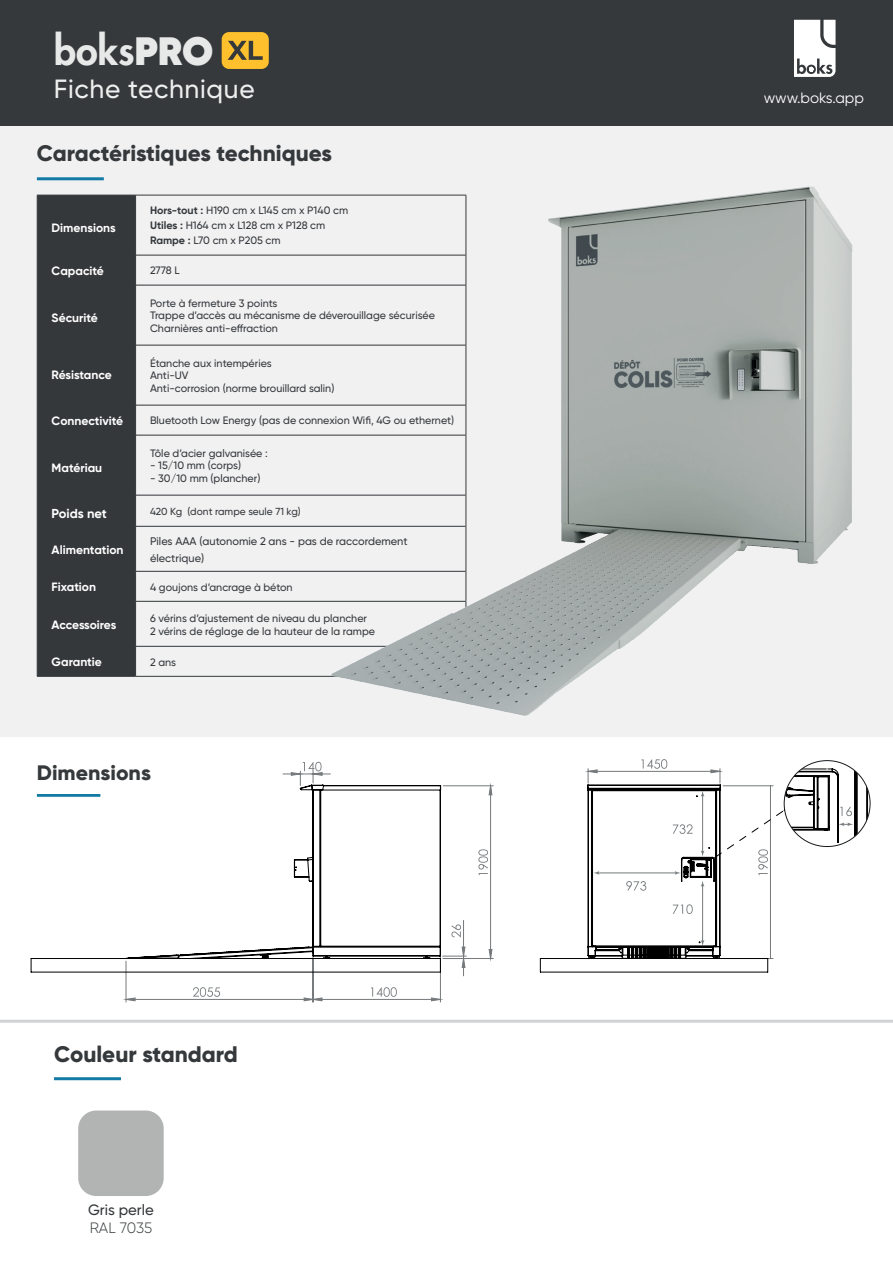
<style>
.page{position:relative;width:893px;height:1263px;background:#fff}
.page>*{position:absolute;margin:0;border:0;box-sizing:border-box;transform-origin:0 0}
.t1{font:800 39.45px "Futura Std";color:#e7e9e8}
.t2{font:500 26.4px "Gilroy";letter-spacing:.025em;color:#edefee}
.t3{font:800 22.5px "Gilroy";color:#35393b}
.t4{font:800 20.85px "Gilroy";color:#35393b}
.t5{font:15px "Gilroy";color:#fff}
.t6{font:500 15px "Gilroy";color:#35393b}
.t7{font:300 15px "Gilroy";letter-spacing:-.005em;color:#35393b}
.t8{font:700 12.9px "Gilroy";color:#fff}
.t9{font:700 12.15px "Gilroy";color:#fff}
.t10{font:500 10.95px/17.2px "Gilroy";color:#35383b}
.t11{font:500 10.8px/12.9px "Gilroy";color:#35383b}
.t12{font:500 10.2px "Gilroy";color:#35383b}
.s1{font-family:"Gilroy"}
.s2{font-weight:700}
</style>
<div class="page">
<div style="left:0;top:99px;width:893px;height:637px;background:#f1f1f2"></div>
<div style="left:0;top:0;width:893px;height:126px;background:#35393b"></div>
<hr style="left:37px;top:177px;width:67px;height:3px;background:#127aa5">
<div style="left:38px;top:196px;width:97px;height:480px;background:#35383b"></div>
<hr style="left:37px;top:195px;width:1px;height:60px;background:#35393b">
<hr style="left:37px;top:195px;width:99px;height:1px;background:#35393b">
<hr style="left:135px;top:195px;width:1px;height:60px;background:#35393b">
<hr style="left:136px;top:195px;width:330px;height:1px;background:#35383b">
<hr style="left:37px;top:255px;width:1px;height:30px;background:#35393b">
<hr style="left:135px;top:255px;width:1px;height:30px;background:#35393b">
<hr style="left:136px;top:255px;width:330px;height:1px;background:#35383b">
<hr style="left:37px;top:285px;width:1px;height:60px;background:#35393b">
<hr style="left:135px;top:285px;width:1px;height:60px;background:#35393b">
<hr style="left:136px;top:285px;width:330px;height:1px;background:#35383b">
<hr style="left:37px;top:345px;width:1px;height:60px;background:#35393b">
<hr style="left:135px;top:345px;width:1px;height:60px;background:#35393b">
<hr style="left:136px;top:345px;width:330px;height:1px;background:#35383b">
<hr style="left:37px;top:405px;width:1px;height:30px;background:#35393b">
<hr style="left:135px;top:405px;width:1px;height:30px;background:#35393b">
<hr style="left:136px;top:405px;width:330px;height:1px;background:#35383b">
<hr style="left:37px;top:435px;width:1px;height:60px;background:#35393b">
<hr style="left:37px;top:495px;width:1px;height:31px;background:#35393b">
<hr style="left:135px;top:435px;width:1px;height:60px;background:#35393b">
<hr style="left:135px;top:495px;width:1px;height:31px;background:#35393b">
<hr style="left:136px;top:435px;width:330px;height:1px;background:#35383b">
<hr style="left:37px;top:526px;width:1px;height:45px;background:#35393b">
<hr style="left:135px;top:526px;width:1px;height:45px;background:#35393b">
<hr style="left:136px;top:495px;width:330px;height:1px;background:#35383b">
<hr style="left:136px;top:526px;width:330px;height:1px;background:#35383b">
<hr style="left:37px;top:571px;width:1px;height:30px;background:#35393b">
<hr style="left:135px;top:571px;width:1px;height:30px;background:#35393b">
<hr style="left:136px;top:571px;width:330px;height:1px;background:#35383b">
<hr style="left:37px;top:601px;width:1px;height:45px;background:#35393b">
<hr style="left:135px;top:601px;width:1px;height:45px;background:#35393b">
<hr style="left:136px;top:601px;width:330px;height:1px;background:#35393b">
<hr style="left:37px;top:646px;width:1px;height:30px;background:#35393b">
<hr style="left:37px;top:676px;width:99px;height:1px;background:#35393b">
<hr style="left:135px;top:646px;width:1px;height:30px;background:#35393b">
<hr style="left:136px;top:646px;width:330px;height:1px;background:#35393b">
<hr style="left:136px;top:676px;width:330px;height:1px;background:#35393b">
<hr style="left:0;top:1020px;width:893px;height:3px;background:#d1d2d4">
<img style="left:285px;top:186px;width:608px;height:551px">
<hr style="left:126px;top:961px;width:1px;height:41px;background:#75797b">
<hr style="left:313px;top:949px;width:1px;height:53px;background:#75797b">
<hr style="left:440px;top:949px;width:1px;height:53px;background:#75797b">
<hr style="left:770px;top:786px;width:1px;height:172px;background:#75797b">
<hr style="left:723px;top:958px;width:50px;height:1px;background:#75797b">
<svg style="left:126px;top:987px;width:314px;height:14px"></svg>
<svg style="left:283px;top:762px;width:47px;height:22px"></svg>
<svg style="left:30px;top:784px;width:738px;height:189px"></svg>
<hr style="left:702px;top:885px;width:1px;height:57px;background:#75797b">
<svg style="left:701px;top:881px;width:3px;height:6px"></svg>
<svg style="left:701px;top:940px;width:3px;height:6px"></svg>
<svg style="left:673px;top:904px;width:20px;height:10px"></svg>
<svg style="left:626px;top:881px;width:20px;height:10px"></svg>
<svg style="left:588px;top:759px;width:280px;height:116px"></svg>
<hr style="left:54px;top:1077px;width:67px;height:3px;background:#127aa5">
<div style="left:78px;top:1110px;width:86px;height:86px;background:#b2b4b3;border-radius:18px"></div>
<div style="left:222px;top:32px;width:47px;height:37px;background:#fec12d;border-radius:7px"></div>
<svg style="left:228px;top:41px;width:35px;height:19px"></svg>
<svg style="left:794px;top:20px;width:41px;height:57px;background:#e1e1e2"></svg>
<h1 class="t1" style="left:54px;top:25px;width:161px">boks<span class="s1">PRO</span></h1>
<h2 class="t2" style="left:54px;top:73px;width:203px">Fiche technique</h2>
<h3 class="t3" style="left:37px;top:139px;width:297px">Caractéristiques techniques</h3>
<p class="t9" style="left:52px;top:220px;width:66px">Dimensions</p>
<p class="t11" style="left:150px;top:203px;width:200px;line-height:15px"><span class="s2">Hors-tout :</span> H190 cm x L145 cm x P140 cm<br><span class="s2">Utiles :</span> H164 cm x L128 cm x P128 cm<br><span class="s2">Rampe :</span> L70 cm x P205 cm</p>
<p class="t9" style="left:52px;top:263px;width:54px">Capacité</p>
<p class="t11" style="left:150px;top:264px;width:31px">2778 L</p>
<p class="t9" style="left:52px;top:310px;width:48px">Sécurité</p>
<p class="t11" style="left:150px;top:296px;width:286px">Porte à fermeture 3 points<br>Trappe d’accès au mécanisme de déverouillage sécurisée<br>Charnières anti-effraction</p>
<p class="t9" style="left:52px;top:368px;width:62px">Résistance</p>
<p class="t11" style="left:150px;top:356px;width:186px">Étanche aux intempéries<br>Anti-UV<br>Anti-corrosion (norme brouillard salin)</p>
<p class="t9" style="left:52px;top:413px;width:73px">Connectivité</p>
<p class="t11" style="left:150px;top:414px;width:306px">Bluetooth Low Energy (pas de connexion Wifi, 4G ou ethernet)</p>
<p class="t9" style="left:52px;top:460px;width:52px">Matériau</p>
<p class="t11" style="left:150px;top:446px;width:119px">Tôle d’acier galvanisée :</p>
<p class="t11" style="left:150px;top:459px;width:93px">- 15/10 mm (corps)</p>
<p class="t11" style="left:150px;top:472px;width:112px">- 30/10 mm (plancher)</p>
<p class="t8" style="left:52px;top:505px;width:57px">Poids net</p>
<p class="t12" style="left:150px;top:505px;width:152px">420 Kg (dont rampe seule 71 kg)</p>
<p class="t9" style="left:52px;top:542px;width:73px">Alimentation</p>
<p class="t10" style="left:150px;top:532px;width:259px">Piles AAA (autonomie 2 ans - pas de raccordement électrique)</p>
<p class="t9" style="left:52px;top:579px;width:46px">Fixation</p>
<p class="t11" style="left:150px;top:580px;width:144px">4 goujons d’ancrage à béton</p>
<p class="t9" style="left:52px;top:617px;width:66px">Accessoires</p>
<p class="t11" style="left:150px;top:611px;width:227px">6 vérins d’ajustement de niveau du plancher<br>2 vérins de réglage de la hauteur de la rampe</p>
<p class="t9" style="left:52px;top:654px;width:52px">Garantie</p>
<p class="t11" style="left:150px;top:655px;width:28px">2 ans</p>
<h3 class="t4" style="left:37px;top:760px;width:116px">Dimensions</h3>
<h3 class="t3" style="left:54px;top:1040px;width:185px">Couleur standard</h3>
<h3 class="t6" style="left:88px;top:1201px;width:67px">Gris perle</h3>
<h3 class="t7" style="left:90px;top:1219px;width:64px">RAL 7035</h3>
<h3 class="t5" style="left:764px;top:88px;width:102px">www.boks.app</h3>
</div>
